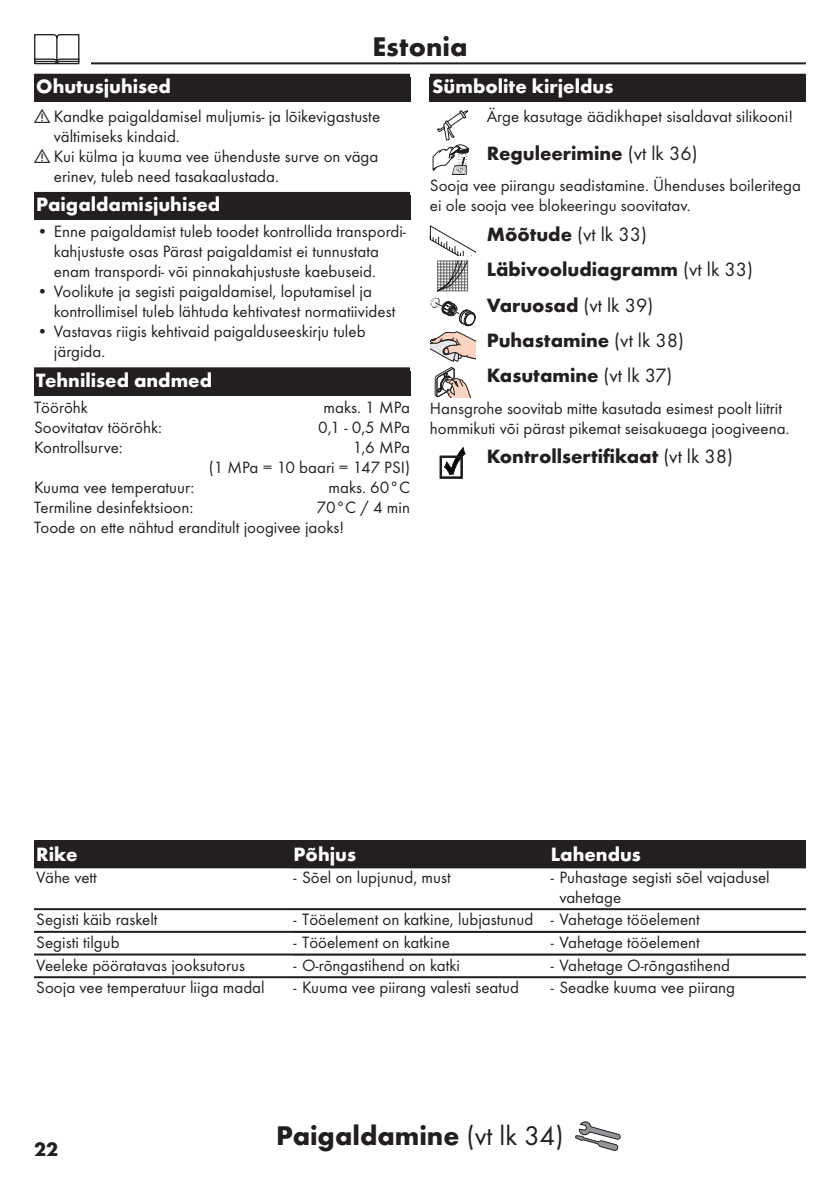
<style>
.page{position:relative;width:840px;height:1191px;background:#fff}
.page>*{position:absolute;margin:0;border:0;box-sizing:border-box;transform-origin:0 0}
.t1{font:700 28px "Futura TOT";color:#231f20}
.t2{font:700 20px/35.4px "Futura TOT";color:#231f20}
.t3{font:700 20px "Futura TOT";color:#fff}
.t4{font:20px "Futura TOT Boo";color:#231f20}
.t5{font:17px/20px "Futura TOT Boo";color:#231f20}
.s1{font-family:"Futura TOT Boo";font-weight:400}
.s2{font-family:"Futura TOT";font-weight:700}
</style>
<div class="page">
<hr style="left:34px;top:62px;width:771px;height:2px;background:#231f20">
<div style="left:23px;top:34px;width:68px;height:34px;background:#fff"></div>
<svg style="left:34px;top:34px;width:45px;height:30px"></svg>
<svg style="left:575px;top:1121px;width:45px;height:29px"></svg>
<div style="left:34px;top:74px;width:376px;height:28px;background:#231f20"></div>
<div style="left:34px;top:192px;width:376px;height:28px;background:#231f20"></div>
<div style="left:34px;top:367px;width:376px;height:28px;background:#231f20"></div>
<div style="left:429px;top:74px;width:376px;height:28px;background:#231f20"></div>
<svg style="left:432px;top:110px;width:36px;height:65px"></svg>
<svg style="left:429px;top:225px;width:46px;height:172px"></svg>
<svg style="left:440px;top:448px;width:25px;height:30px"></svg>
<div style="left:34px;top:840px;width:260px;height:27px;background:#231f20"></div>
<div style="left:288px;top:840px;width:263px;height:27px;background:#231f20"></div>
<div style="left:545px;top:840px;width:260px;height:27px;background:#231f20"></div>
<hr style="left:34px;top:866px;width:771px;height:2px;background:#231f20">
<hr style="left:34px;top:908px;width:771px;height:2px;background:#231f20">
<hr style="left:34px;top:930px;width:771px;height:2px;background:#231f20">
<hr style="left:34px;top:953px;width:771px;height:2px;background:#231f20">
<hr style="left:34px;top:976px;width:771px;height:2px;background:#231f20">
<h1 class="t1" style="left:372px;top:29px;width:96px">Estonia</h1>
<p class="t3" style="left:36px;top:74px;width:136px">Ohutusjuhised</p>
<p class="t5" style="left:34px;top:106px;width:347px"><sub>!</sub> Kandke paigaldamisel muljumis- ja lõikevigastuste</p>
<p class="t5" style="left:54px;top:126px;width:127px">vältimiseks kindaid.</p>
<p class="t5" style="left:34px;top:146px;width:346px"><sub>!</sub> Kui külma ja kuuma vee ühenduste surve on väga</p>
<p class="t5" style="left:54px;top:166px;width:226px">erinev, tuleb need tasakaalustada.</p>
<p class="t3" style="left:36px;top:192px;width:185px">Paigaldamisjuhised</p>
<p class="t5" style="left:54px;top:221px;width:353px;text-indent:-17px">• Enne paigaldamist tuleb toodet kontrollida transpordi&shy;kahjustuste osas Pärast paigaldamist ei tunnustata enam transpordi- või pinnakahjustuste kaebuseid.</p>
<p class="t5" style="left:54px;top:281px;width:343px;text-indent:-17px">• Voolikute ja segisti paigaldamisel, loputamisel ja kontrollimisel tuleb lähtuda kehtivatest normatiividest</p>
<p class="t5" style="left:54px;top:321px;width:313px;text-indent:-17px">• Vastavas riigis kehtivaid paigalduseeskirju tuleb järgida.</p>
<p class="t3" style="left:36px;top:368px;width:177px">Tehnilised andmed</p>
<p class="t5" style="left:34px;top:397px;width:55px">Töörõhk</p>
<p class="t5" style="left:323px;top:397px;width:88px">maks. 1 MPa</p>
<p class="t5" style="left:34px;top:417px;width:129px">Soovitatav töörõhk:</p>
<p class="t5" style="left:318px;top:417px;width:93px">0,1 - 0,5 MPa</p>
<p class="t5" style="left:34px;top:437px;width:90px">Kontrollsurve:</p>
<p class="t5" style="left:208px;top:437px;width:203px;text-align:right">1,6 MPa<br>(1 MPa = 10 baari = 147 PSI)</p>
<p class="t5" style="left:34px;top:477px;width:161px">Kuuma vee temperatuur:</p>
<p class="t5" style="left:328px;top:477px;width:83px">maks. 60°C</p>
<p class="t5" style="left:34px;top:497px;width:161px">Termiline desinfektsioon:</p>
<p class="t5" style="left:34px;top:497px;width:377px;text-indent:282px">70°C / 4 min<br>Toode on ette nähtud eranditult joogivee jaoks!</p>
<p class="t3" style="left:432px;top:74px;width:182px">Sümbolite kirjeldus</p>
<p class="t5" style="left:486px;top:106px;width:308px">Ärge kasutage äädikhapet sisaldavat silikooni!</p>
<p class="t2" style="left:486px;top:135px;width:212px">Reguleerimine <span class="s1">(vt lk 36)</span></p>
<p class="t5" style="left:429px;top:175px;width:372px">Sooja vee piirangu seadistamine. Ühenduses boileritega ei ole sooja vee blokeeringu soovitatav.</p>
<p class="t4" style="left:486px;top:222px;width:162px"><span class="s2">Mõõtude</span> (vt lk 33)</p>
<p class="t2" style="left:486px;top:252px;width:268px">Läbivooludiagramm <span class="s1">(vt lk 33)<br></span>Varuosad <span class="s1">(vt lk 39)<br></span>Puhastamine <span class="s1">(vt lk 38)<br></span>Kasutamine <span class="s1">(vt lk 37)</span></p>
<p class="t5" style="left:429px;top:398px;width:361px">Hansgrohe soovitab mitte kasutada esimest poolt liitrit hommikuti või pärast pikemat seisakuaega joogiveena.</p>
<p class="t2" style="left:486px;top:439px;width:248px">Kontrollsertifikaat <span class="s1">(vt lk 38)</span></p>
<p class="t3" style="left:36px;top:841px;width:43px">Rike</p>
<p class="t3" style="left:293px;top:841px;width:64px">Põhjus</p>
<p class="t3" style="left:550px;top:841px;width:91px">Lahendus</p>
<p class="t5" style="left:36px;top:867px;width:62px">Vähe vett</p>
<p class="t5" style="left:293px;top:867px;width:158px">- Sõel on lupjunud, must</p>
<p class="t5" style="left:559px;top:867px;width:212px;text-indent:-8px">- Puhastage segisti sõel vajadusel vahetage</p>
<p class="t5" style="left:36px;top:909px;width:123px">Segisti käib raskelt</p>
<p class="t5" style="left:293px;top:909px;width:407px">- Tööelement on katkine, lubjastunud - Vahetage tööelement</p>
<p class="t5" style="left:36px;top:932px;width:85px">Segisti tilgub</p>
<p class="t5" style="left:293px;top:932px;width:158px">- Tööelement on katkine</p>
<p class="t5" style="left:550px;top:932px;width:150px">- Vahetage tööelement</p>
<p class="t5" style="left:36px;top:954px;width:210px">Veeleke pööratavas jooksutorus</p>
<p class="t5" style="left:293px;top:954px;width:168px">- O-rõngastihend on katki</p>
<p class="t5" style="left:550px;top:954px;width:180px">- Vahetage O-rõngastihend</p>
<p class="t5" style="left:36px;top:977px;width:230px">Sooja vee temperatuur liiga madal</p>
<p class="t5" style="left:293px;top:977px;width:227px">- Kuuma vee piirang valesti seatud</p>
<p class="t5" style="left:550px;top:977px;width:186px">- Seadke kuuma vee piirang</p>
<p class="t2" style="left:34px;top:1131px;width:25px">22</p>
<h1 class="t1" style="left:276px;top:1118px;width:289px">Paigaldamine <span class="s1">(vt lk 34)</span></h1>
</div>
